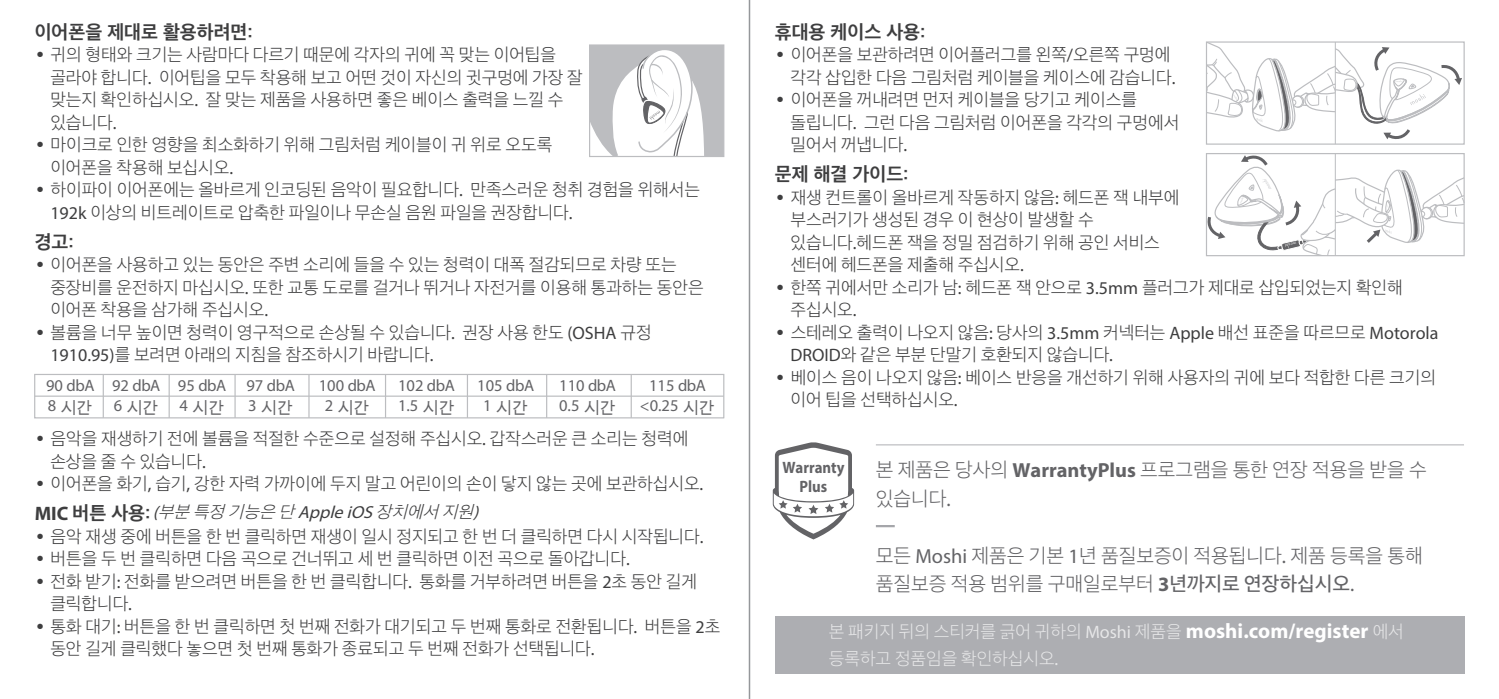
<style>
.page{position:relative;width:1499px;height:699px;background:#fff}
.page>*{position:absolute;margin:0;border:0;box-sizing:border-box;transform-origin:0 0}
.t1{font:200 20.4px/28.5px "Apple SD Gothic Neo";color:#636366}
.t2{font:700 19.5px "Apple SD Gothic Neo";color:#3e3e3f}
.t3{font:200 18px/22.5px "Apple SD Gothic Neo";color:#3e3e3f}
.t4{font:200 18px/27px "Apple SD Gothic Neo";color:rgb(255 255 255/.7)}
.t5{font:italic 200 17.4px "Apple SD Gothic Neo";color:#3e3e3f}
.t6{font:16.5px/19.8px "Myriad Pro";letter-spacing:-.025em;color:#636366}
.t7{font:16.5px "Arial Unicode MS";color:#636366}
.t8{font:700 16.5px/19.2px "Myriad Pro";color:#636366;text-align:center;scale:.9 1}
.s1{font-family:"Century Gothic";font-weight:700}
.s2{font-family:"Myriad Pro";font-weight:400}
.s3{font-family:"Arial Unicode MS"}
.s4{font-family:"Myriad Pro"}
.s5{font-family:"Myriad Pro";font-weight:700}
.s6{font-weight:500}
.s7{font-family:"Myriad Pro";font-weight:700;font-size:21px;color:#fff}
</style>
<div class="page">
<svg style="left:591px;top:46px;width:131px;height:109px"></svg>
<div style="left:589px;top:44px;width:135px;height:113px;border:1px solid #bcbdc0"></div>
<svg style="left:875px;top:525px;width:19px;height:2px"></svg>
<div style="left:775px;top:616px;width:689px;height:57px;background:#adaeb2"></div>
<hr style="left:875px;top:444px;width:588px;height:1px;background:#bcbdc0">
<svg style="left:1207px;top:155px;width:255px;height:99px"></svg>
<hr style="left:1334px;top:154px;width:1px;height:102px;background:#bcbdc0">
<div style="left:1205px;top:153px;width:259px;height:103px;border:1px solid #bcbdc0"></div>
<svg style="left:1207px;top:43px;width:254px;height:97px"></svg>
<hr style="left:1334px;top:42px;width:1px;height:102px;background:#bcbdc0">
<div style="left:1205px;top:41px;width:259px;height:104px;border:1px solid #bcbdc0"></div>
<svg style="left:772px;top:442px;width:82px;height:97px"></svg>
<svg style="left:34px;top:374px;width:691px;height:45px"></svg>
<hr style="left:748px;top:0;width:2px;height:699px;background:#95979a">
<p class="t2" style="left:35px;top:21px;width:220px">이어폰을 제대로 활용하려면:</p>
<p class="t3" style="left:50px;top:45px;width:534px;text-indent:-16px"><span class="s1">•</span> 귀의 형태와 크기는 사람마다 다르기 때문에 각자의 귀에 꼭 맞는 이어팁을 골라야 합니다<span class="s2">.</span> 이어팁을 모두 착용해 보고 어떤 것이 자신의 귓구멍에 가장 잘 맞는지 확인하십시오<span class="s2">.</span> 잘 맞는 제품을 사용하면 좋은 베이스 출력을 느낄 수 있습니다<span class="s2">.</span></p>
<p class="t3" style="left:50px;top:135px;width:503px;text-indent:-16px"><span class="s1">•</span> 마이크로 인한 영향을 최소화하기 위해 그림처럼 케이블이 귀 위로 오도록 이어폰을 착용해 보십시오<span class="s2">.</span></p>
<p class="t3" style="left:50px;top:180px;width:651px;text-indent:-16px"><span class="s1">•</span> 하이파이 이어폰에는 올바르게 인코딩된 음악이 필요합니다<span class="s2">.</span> 만족스러운 청취 경험을 위해서는<br><span class="s2">192k</span> 이상의 비트레이트로 압축한 파일이나 무손실 음원 파일을 권장합니다<span class="s2">.</span></p>
<p class="t2" style="left:35px;top:231px;width:41px">경고:</p>
<p class="t3" style="left:50px;top:255px;width:654px;text-indent:-16px"><span class="s1">•</span> 이어폰을 사용하고 있는 동안은 주변 소리에 들을 수 있는 청력이 대폭 절감되므로 차량 또는 중장비를 운전하지 마십시오<span class="s2">.</span> 또한 교통 도로를 걸거나 뛰거나 자전거를 이용해 통과하는 동안은 이어폰 착용을 삼가해 주십시오<span class="s2">.</span></p>
<p class="t3" style="left:50px;top:322px;width:602px;text-indent:-16px"><span class="s1">•</span> 볼륨을 너무 높이면 청력이 영구적으로 손상될 수 있습니다<span class="s2">.</span> 권장 사용 한도 <span class="s2">(OSHA</span> 규정<br><span class="s2">1910.95)</span>를 보려면 아래의 지침을 참조하시기 바랍니다<span class="s2">.</span></p>
<p class="t6" style="left:46px;top:376px;width:50px">90 dbA</p>
<p class="t7" style="left:48px;top:396px;width:46px"><sup>8</sup> 시간</p>
<p class="t6" style="left:112px;top:376px;width:50px">92 dbA</p>
<p class="t7" style="left:114px;top:396px;width:46px"><sup>6</sup>시간</p>
<p class="t6" style="left:178px;top:376px;width:50px">95 dbA</p>
<p class="t7" style="left:180px;top:396px;width:46px"><sup>4</sup>시간</p>
<p class="t6" style="left:246px;top:376px;width:50px">97 dbA</p>
<p class="t7" style="left:248px;top:396px;width:46px"><sup>3</sup>시간</p>
<p class="t6" style="left:319px;top:376px;width:58px">100 dbA</p>
<p class="t7" style="left:325px;top:396px;width:46px"><sup>2</sup>시간</p>
<p class="t6" style="left:398px;top:376px;width:58px">102 dbA<br>1.5 <span class="s3">시간</span></p>
<p class="t6" style="left:477px;top:375px;width:58px">105 dbA</p>
<p class="t7" style="left:483px;top:396px;width:46px"><sup>1</sup>시간</p>
<p class="t6" style="left:559px;top:375px;width:58px">110 dbA<br>0.5 <span class="s3">시간</span></p>
<p class="t6" style="left:640px;top:375px;width:77px;text-align:center">115 dbA &lt;0.25 <span class="s3">시간</span></p>
<p class="t3" style="left:50px;top:429px;width:639px;text-indent:-16px"><span class="s1">•</span> 음악을 재생하기 전에 볼륨을 적절한 수준으로 설정해 주십시오<span class="s2">.</span> 갑작스러운 큰 소리는 청력에 손상을 줄 수 있습니다<span class="s2">.</span></p>
<p class="t3" style="left:35px;top:474px;width:670px"><span class="s1">•</span> 이어폰을 화기<span class="s2">,</span> 습기<span class="s2">,</span> 강한 자력 가까이에 두지 말고 어린이의 손이 닿지 않는 곳에 보관하십시오<span class="s2">.</span></p>
<p class="t2" style="left:35px;top:503px;width:117px"><span class="s4">MIC</span> 버튼 사용:</p>
<p class="t3" style="left:35px;top:526px;width:670px"><span class="s1">•</span> 음악 재생 중에 버튼을 한 번 클릭하면 재생이 일시 정지되고 한 번 더 클릭하면 다시 시작됩니다<span class="s2">.</span></p>
<p class="t3" style="left:35px;top:549px;width:596px"><span class="s1">•</span> 버튼을 두 번 클릭하면 다음 곡으로 건너뛰고 세 번 클릭하면 이전 곡으로 돌아갑니다<span class="s2">.</span></p>
<p class="t3" style="left:50px;top:571px;width:648px;text-indent:-16px"><span class="s1">•</span> 전화 받기<span class="s2">:</span> 전화를 받으려면 버튼을 한 번 클릭합니다<span class="s2">.</span> 통화를 거부하려면 버튼을 <span class="s2">2</span>초 동안 길게 클릭합니다<span class="s2">.</span></p>
<p class="t3" style="left:50px;top:616px;width:671px;text-indent:-16px"><span class="s1">•</span> 통화 대기<span class="s2">:</span> 버튼을 한 번 클릭하면 첫 번째 전화가 대기되고 두 번째 통화로 전환됩니다<span class="s2">.</span> 버튼을 <span class="s2">2</span>초 동안 길게 클릭했다 놓으면 첫 번째 통화가 종료되고 두 번째 전화가 선택됩니다<span class="s2">.</span></p>
<p class="t5" style="left:153px;top:503px;width:332px"><span class="s2">(</span>부분 특정 기능은 단 <span class="s2">AppleiOS</span>장치에서 지원<span class="s2">)</span></p>
<p class="t2" style="left:774px;top:21px;width:152px">휴대용 케이스 사용:</p>
<p class="t3" style="left:774px;top:45px;width:402px;text-align:right"><span class="s1">•</span> 이어폰을 보관하려면 이어플러그를 왼쪽<span class="s2">/</span>오른쪽 구멍에 각각 삽입한 다음 그림처럼 케이블을 케이스에 감습니다<span class="s2">.</span></p>
<p class="t3" style="left:790px;top:90px;width:390px;text-indent:-16px"><span class="s1">•</span> 이어폰을 꺼내려면 먼저 케이블을 당기고 케이스를 돌립니다<span class="s2">.</span> 그런 다음 그림처럼 이어폰을 각각의 구멍에서 밀어서 꺼냅니다<span class="s2">.</span></p>
<p class="t2" style="left:774px;top:164px;width:135px">문제 해결 가이드:</p>
<p class="t3" style="left:790px;top:187px;width:390px;text-indent:-16px"><span class="s1">•</span> 재생 컨트롤이 올바르게 작동하지 않음<span class="s2">:</span> 헤드폰 잭 내부에 부스러기가 생성된 경우 이 현상이 발생할 수 있습니다<span class="s2">.</span>헤드폰 잭을 정밀 점검하기 위해 공인 서비스 센터에 헤드폰을 제출해 주십시오<span class="s2">.</span></p>
<p class="t3" style="left:790px;top:277px;width:613px;text-indent:-16px"><span class="s1">•</span> 한쪽 귀에서만 소리가 남<span class="s2">:</span> 헤드폰 잭 안으로 <span class="s2">3.5mm</span> 플러그가 제대로 삽입되었는지 확인해 주십시오<span class="s2">.</span></p>
<p class="t3" style="left:790px;top:322px;width:649px;text-indent:-16px"><span class="s1">•</span> 스테레오 출력이 나오지 않음<span class="s2">:</span> 당사의 <span class="s2">3.5mm</span> 커넥터는 <span class="s2">Apple</span> 배선 표준을 따르므로 <span class="s2">Motorola<br>DROID</span>와 같은 부분 단말기 호환되지 않습니다<span class="s2">.</span></p>
<p class="t3" style="left:790px;top:367px;width:647px;text-indent:-16px"><span class="s1">•</span> 베이스 음이 나오지 않음<span class="s2">:</span> 베이스 반응을 개선하기 위해 사용자의 귀에 보다 적합한 다른 크기의 이어 팁을 선택하십시오<span class="s2">.</span></p>
<p class="t1" style="left:875px;top:457px;width:552px">본 제품은 당사의 <span class="s5">WarrantyPlus</span> 프로그램을 통한 연장 적용을 받을 수 있습니다<span class="s2">.</span></p>
<p class="t1" style="left:875px;top:542px;width:548px">모든 <span class="s2">Moshi</span> 제품은 기본 <span class="s2">1</span>년 품질보증이 적용됩니다<span class="s2">.</span> 제품 등록을 통해 품질보증 적용 범위를 구매일로부터 <span class="s5">3</span><span class="s6">년까지로 연장하십시오</span><span class="s2">.</span></p>
<p class="t4" style="left:828px;top:619px;width:576px">본 패키지 뒤의 스티커를 긁어 귀하의 <span class="s2">Moshi</span> 제품을 <span class="s7">moshi.com/register</span> 에서 등록하고 정품임을 확인하십시오<span class="s2">.</span></p>
<p class="t8" style="left:782px;top:457px;width:70px">Warranty<br>Plus</p>
</div>
